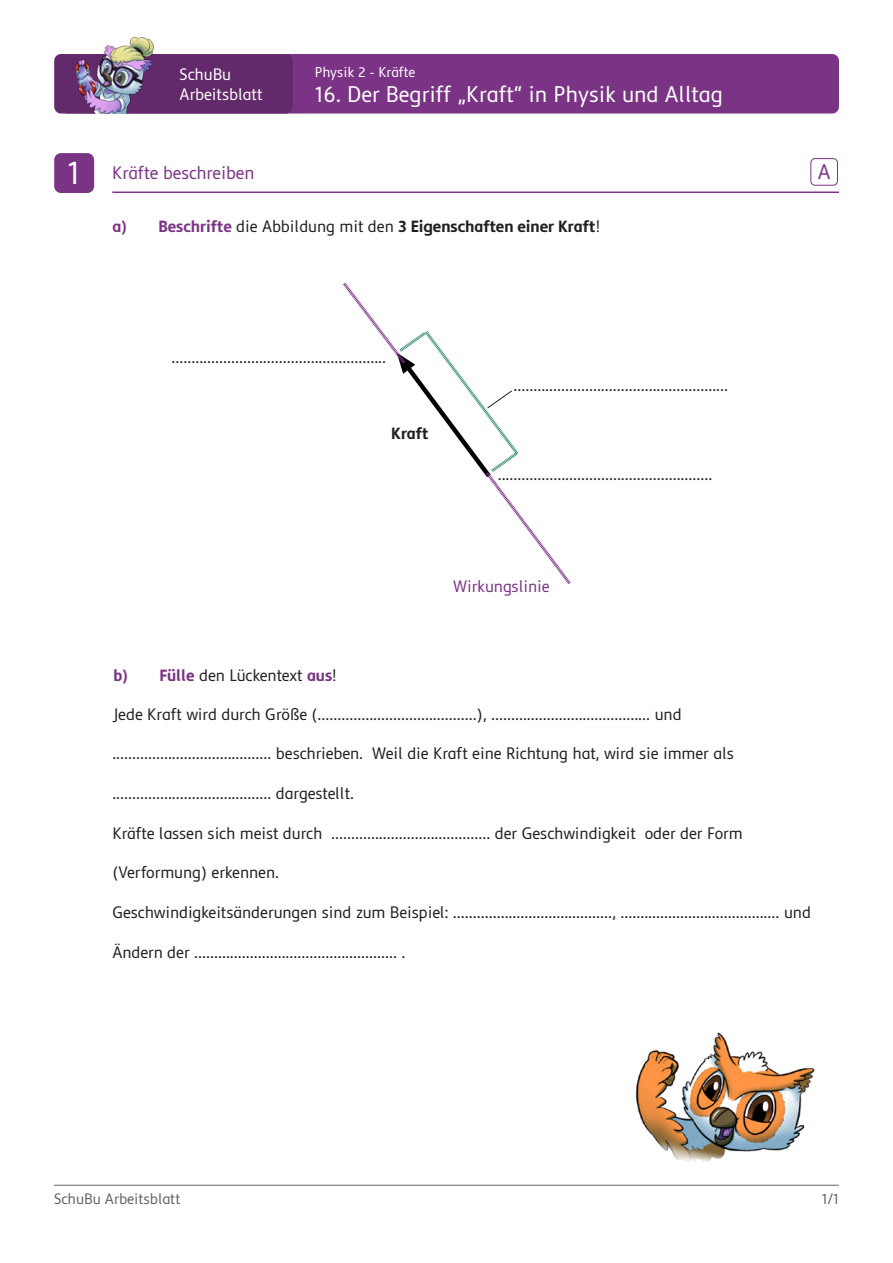
<style>
.page{position:relative;width:893px;height:1263px;background:#fff}
.page>*{position:absolute;margin:0;border:0;box-sizing:border-box;transform-origin:0 0}
.t1{font:33px "Semikolon Plus";color:#fff}
.t2{font:22.5px "Semikolon Plus";color:#fff}
.Abschnitt_Zuordnung{font:21px "Semikolon Plus";color:#7b3485}
.UES_1zeilig{font:18px "Semikolon Plus";color:#7b3485}
.Fliesstext_schwarz_2{font:16.5px "Semikolon Plus";color:#231f20}
.Fliesstext_schwarz{font:700 16.5px "Semikolon Plus";color:#231f20}
.Fliesstext_schwarz-2{font:16.5px "Semikolon Plus";color:#231f20}
.t3{font:16.5px/19.5px "Semikolon Plus";color:#fff}
.t4{font:16.5px "Semikolon Plus";color:#7b3485}
.t5{font:15px "Semikolon Plus";color:#646464}
.t6{font:14.25px "Semikolon Plus";color:#fff}
.s1{color:#7b3485}
.s2{font-weight:400}
.s3{font-weight:700;color:#7b3485}
</style>
<div class="page">
<div style="left:61px;top:54px;width:778px;height:60px;background:#7b3485;border-radius:7px"></div>
<div style="left:54px;top:54px;width:239px;height:60px;background:#622a6a;border-radius:7px"></div>
<img style="left:61px;top:36px;width:103px;height:78px">
<hr style="left:112px;top:191px;width:727px;height:2px;background:#7b3485">
<div style="left:54px;top:153px;width:40px;height:40px;background:#7b3485;border-radius:7px"></div>
<div style="left:810px;top:158px;width:28px;height:28px;border:1px solid #7b3485;border-radius:4px"></div>
<img style="left:635px;top:1032px;width:180px;height:130px">
<svg style="left:343px;top:282px;width:228px;height:303px"></svg>
<hr style="left:54px;top:1185px;width:785px;height:1px;background:#646464">
<p class="t3" style="left:180px;top:65px;width:84px">SchuBu<br>Arbeitsblatt</p>
<p class="t6" style="left:315px;top:66px;width:102px">Physik 2 - Kräfte</p>
<h2 class="t2" style="left:315px;top:85px;width:410px">16. Der Begriff „Kraft“ in Physik und Alltag</h2>
<p class="t1" style="left:68px;top:156px;width:15px">1</p>
<p class="UES_1zeilig" style="left:112px;top:163px;width:143px">Kräfte beschreiben</p>
<p class="Fliesstext_schwarz" style="left:113px;top:217px;width:489px"><span class="s1">a) Beschrifte</span> <span class="s2">die Abbildung mit den</span> 3 Eigenschaften einer Kraft<span class="s2">!</span></p>
<p class="Abschnitt_Zuordnung" style="left:818px;top:161px;width:14px">A</p>
<p class="Fliesstext_schwarz_2" style="left:171px;top:348px;width:216px">......................................................</p>
<p class="Fliesstext_schwarz" style="left:391px;top:424px;width:39px">Kraft</p>
<p class="Fliesstext_schwarz_2" style="left:513px;top:377px;width:216px">......................................................</p>
<p class="Fliesstext_schwarz_2" style="left:498px;top:466px;width:216px">......................................................</p>
<p class="Fliesstext_schwarz-2" style="left:114px;top:666px;width:224px"><span class="s3">b) Fülle</span> den Lückentext <span class="s3">aus</span>!</p>
<p class="t4" style="left:453px;top:577px;width:98px">Wirkungslinie</p>
<p class="Fliesstext_schwarz_2" style="left:112px;top:705px;width:571px">Jede Kraft wird durch Größe (........................................), ........................................ und</p>
<p class="Fliesstext_schwarz_2" style="left:112px;top:745px;width:623px">........................................ beschrieben. Weil die Kraft eine Richtung hat, wird sie immer als</p>
<p class="Fliesstext_schwarz_2" style="left:112px;top:785px;width:243px">........................................ dargestellt.</p>
<p class="Fliesstext_schwarz_2" style="left:112px;top:824px;width:632px">Kräfte lassen sich meist durch ........................................ der Geschwindigkeit oder der Form</p>
<p class="Fliesstext_schwarz_2" style="left:112px;top:864px;width:168px">(Verformung) erkennen.</p>
<p class="Fliesstext_schwarz_2" style="left:112px;top:904px;width:700px">Geschwindigkeitsänderungen sind zum Beispiel: ........................................, ........................................ und</p>
<p class="Fliesstext_schwarz_2" style="left:112px;top:943px;width:295px">Ändern der ................................................... .</p>
<p class="t5" style="left:54px;top:1191px;width:128px">SchuBu Arbeitsblatt</p>
<p class="t5" style="left:822px;top:1191px;width:19px">1/1</p>
</div>
